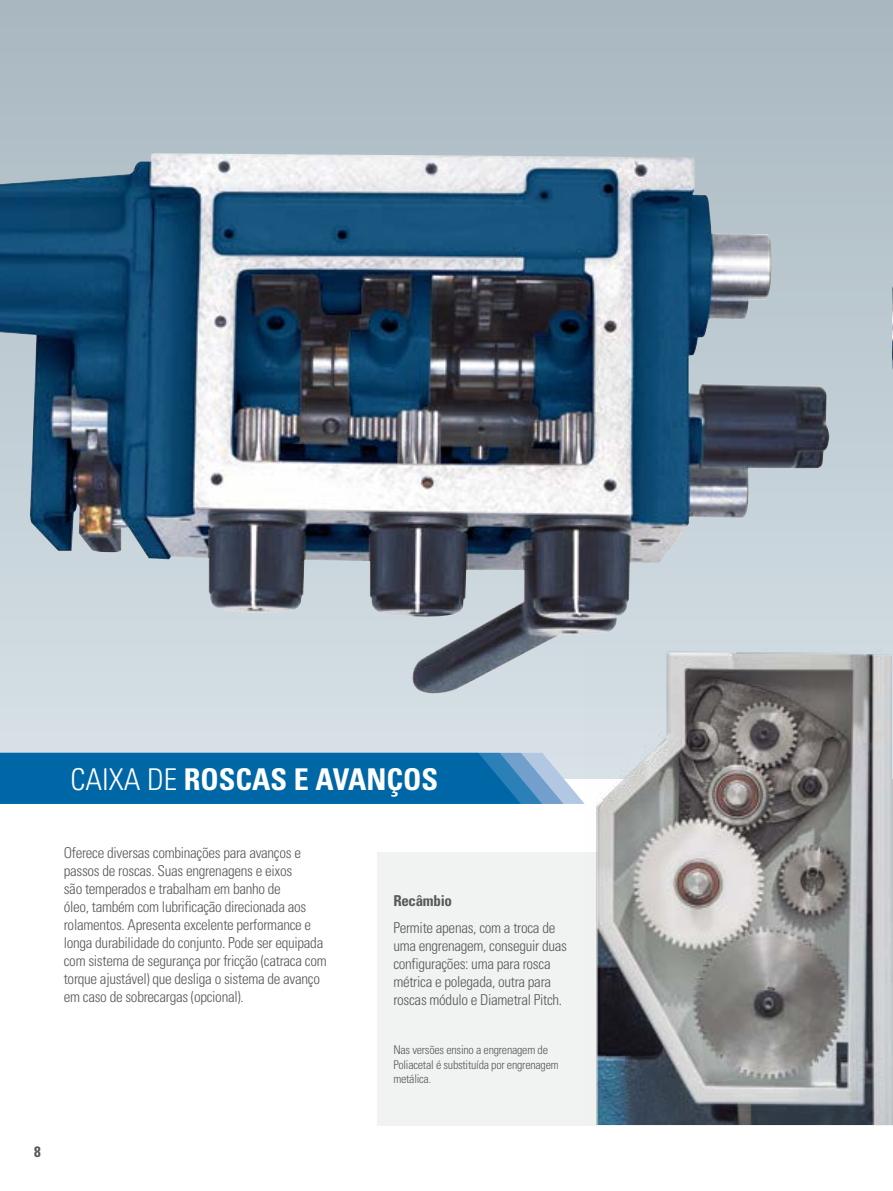
<style>
.page{position:relative;width:893px;height:1191px;background:#fff}
.page>*{position:absolute;margin:0;border:0;box-sizing:border-box;transform-origin:0 0}
.t1{font:700 condensed 30px "Univers";color:#fff}
.t2{font:300 condensed 15px/18px "Univers";letter-spacing:-.02em;color:#58595b}
.t3{font:700 condensed 15px "Univers";letter-spacing:-.02em;color:#58595b}
.t4{font:300 condensed 12px/14.4px "Univers";letter-spacing:-.02em;color:#58595b}
.s1{font-weight:300}
</style>
<div class="page">
<div style="left:377px;top:852px;width:516px;height:273px;background:#f1f2f2"></div>
<div style="left:0;top:0;width:893px;height:778px;background:linear-gradient(to bottom,#a9b8c0,#d7e1e7)"></div>
<svg style="left:0;top:753px;width:585px;height:51px;background:#1472ac"></svg>
<img style="left:0;top:153px;width:829px;height:540px">
<img style="left:585px;top:649px;width:307px;height:476px">
<hr style="left:892px;top:0;width:1px;height:778px;background:#fff">
<img style="left:892px;top:284px;width:1px;height:464px">
<img style="left:892px;top:748px;width:1px;height:378px">
<h1 class="t1" style="left:70px;top:762px;width:369px"><span class="s1">CAIXA DE</span> ROSCAS E AVANÇOS</h1>
<p class="t2" style="left:64px;top:844px;width:264px">Oferece diversas combinações para avanços e passos de roscas. Suas engrenagens e eixos<br>são temperados e trabalham em banho de<br>óleo, também com lubrificação direcionada aos rolamentos. Apresenta excelente performance e longa durabilidade do conjunto. Pode ser equipada com sistema de segurança por fricção (catraca com torque ajustável) que desliga o sistema de avanço em caso de sobrecargas (opcional).</p>
<p class="t3" style="left:393px;top:892px;width:60px">Recâmbio</p>
<p class="t2" style="left:393px;top:918px;width:175px">Permite apenas, com a troca de uma engrenagem, conseguir duas configurações: uma para rosca métrica e polegada, outra para roscas módulo e Diametral Pitch.</p>
<p class="t4" style="left:393px;top:1043px;width:167px">Nas versões ensino a engrenagem de<br>Poliacetal é substituída por engrenagem metálica.</p>
<p class="t3" style="left:34px;top:1142px;width:8px">8</p>
</div>
